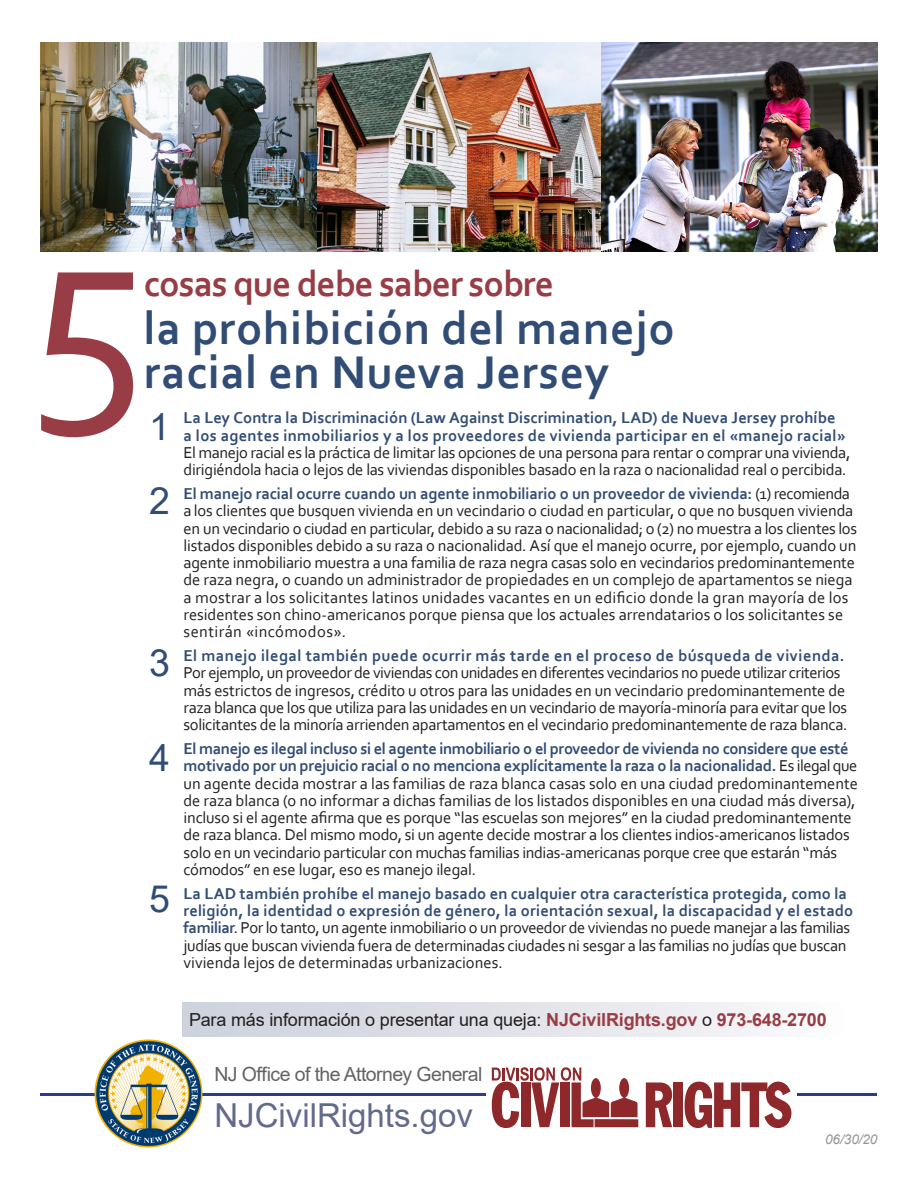
<style>
.page{position:relative;width:918px;height:1188px;background:#fff}
.page>*{position:absolute;margin:0;border:0;box-sizing:border-box;transform-origin:0 0}
.t1{font:247.5px "Corbel";color:#983d46}
.t2{font:700 48px/43.5px "Corbel";letter-spacing:.01em;color:#314d75}
.t3{font:700 37.5px "Corbel";letter-spacing:-.03em;color:#983d46}
.t4{font:37.5px "Arial";color:#314d75}
.t5{font:33px "Arial";color:#626a8c}
.t6{font:19.5px "Arial";letter-spacing:-.03em;color:#636366}
.t7{font:18px "Arial";letter-spacing:-.01em;color:#231f20}
.t8{font:16.5px/17.2px "Corbel";letter-spacing:-.015em;color:#231f20}
.t9{font:italic 13.5px "Arial";color:#939598}
.s1{font-weight:700;color:#314d75}
.s2{font-weight:700;color:#983d46}
</style>
<div class="page">
<hr style="left:40px;top:1094px;width:838px;height:2px;background:#253f8e">
<div style="left:486px;top:1067px;width:310px;height:61px;background:#fff"></div>
<svg style="left:646px;top:1082px;width:26px;height:45px"></svg>
<div style="left:673px;top:1082px;width:10px;height:45px;background:#8f282b"></div>
<svg style="left:685px;top:1082px;width:106px;height:46px"></svg>
<svg style="left:492px;top:1067px;width:146px;height:61px"></svg>
<img style="left:94px;top:1040px;width:108px;height:108px;border-radius:54px">
<div style="left:182px;top:1002px;width:662px;height:34px;background:linear-gradient(to right,#cbcfda,#fbfafb)"></div>
<img style="left:40px;top:43px;width:277px;height:209px">
<img style="left:601px;top:43px;width:277px;height:209px">
<img style="left:317px;top:43px;width:284px;height:209px">
<h1 class="t1" style="left:27px;top:152px;width:120px">5</h1>
<h3 class="t3" style="left:144px;top:260px;width:412px">cosas que debe saber sobre</h3>
<p class="t2" style="left:144px;top:305px;width:533px">la prohibición del manejo racial en Nueva Jersey</p>
<p class="t8" style="left:184px;top:409px;width:668px"><span class="s1">La Ley Contra la Discriminación (Law Against Discrimination, LAD) de Nueva Jersey prohíbe<br>a los agentes inmobiliarios y a los proveedores de vivienda participar en el «manejo racial» </span>El manejo racial es la práctica de limitar las opciones de una persona para rentar o comprar una vivienda, dirigiéndola hacia o lejos de las viviendas disponibles basado en la raza o nacionalidad real o percibida.</p>
<p class="t8" style="left:184px;top:485px;width:675px"><span class="s1">El manejo racial ocurre cuando un agente inmobiliario o un proveedor de vivienda:</span> (1) recomienda a los clientes que busquen vivienda en un vecindario o ciudad en particular, o que no busquen vivienda en un vecindario o ciudad en particular, debido a su raza o nacionalidad; o (2) no muestra a los clientes los listados disponibles debido a su raza o nacionalidad. Así que el manejo ocurre, por ejemplo, cuando un agente inmobiliario muestra a una familia de raza negra casas solo en vecindarios predominantemente de raza negra, o cuando un administrador de propiedades en un complejo de apartamentos se niega a mostrar a los solicitantes latinos unidades vacantes en un edificio donde la gran mayoría de los residentes son chino-americanos porque piensa que los actuales arrendatarios o los solicitantes se sentirán «incómodos».</p>
<p class="t8" style="left:184px;top:647px;width:665px"><span class="s1">El manejo ilegal también puede ocurrir más tarde en el proceso de búsqueda de vivienda.<br></span>Por ejemplo, un proveedor de viviendas con unidades en diferentes vecindarios no puede utilizar criterios más estrictos de ingresos, crédito u otros para las unidades en un vecindario predominantemente de raza blanca que los que utiliza para las unidades en un vecindario de mayoría-minoría para evitar que los solicitantes de la minoría arrienden apartamentos en el vecindario predominantemente de raza blanca.</p>
<p class="t8" style="left:184px;top:740px;width:676px"><span class="s1">El manejo es ilegal incluso si el agente inmobiliario o el proveedor de vivienda no considere que esté motivado por un prejuicio racial o no menciona explícitamente la raza o la nacionalidad.</span> Es ilegal que un agente decida mostrar a las familias de raza blanca casas solo en una ciudad predominantemente de raza blanca (o no informar a dichas familias de los listados disponibles en una ciudad más diversa), incluso si el agente afirma que es porque “las escuelas son mejores” en la ciudad predominantemente de raza blanca. Del mismo modo, si un agente decide mostrar a los clientes indios-americanos listados solo en un vecindario particular con muchas familias indias-americanas porque cree que estarán “más cómodos” en ese lugar, eso es manejo ilegal.</p>
<p class="t8" style="left:184px;top:884px;width:671px"><span class="s1">La LAD también prohíbe el manejo basado en cualquier otra característica protegida, como la religión, la identidad o expresión de género, la orientación sexual, la discapacidad y el estado familiar</span>. Por lo tanto, un agente inmobiliario o un proveedor de viviendas no puede manejar a las familias judías que buscan vivienda fuera de determinadas ciudades ni sesgar a las familias no judías que buscan vivienda lejos de determinadas urbanizaciones.</p>
<p class="t4" style="left:149px;top:401px;width:22px">1</p>
<p class="t4" style="left:149px;top:475px;width:22px">2</p>
<p class="t4" style="left:149px;top:637px;width:22px">3</p>
<p class="t4" style="left:149px;top:732px;width:22px">4</p>
<p class="t4" style="left:149px;top:873px;width:22px">5</p>
<p class="t7" style="left:189px;top:1007px;width:639px">Para más información o presentar una queja: <span class="s2">NJCivilRights.gov</span> o <span class="s2">973-648-2700</span></p>
<p class="t6" style="left:214px;top:1060px;width:270px">NJ Office of the Attorney General</p>
<h3 class="t5" style="left:214px;top:1093px;width:260px">NJCivilRights.gov</h3>
<p class="t9" style="left:825px;top:1130px;width:54px">06/30/20</p>
</div>
